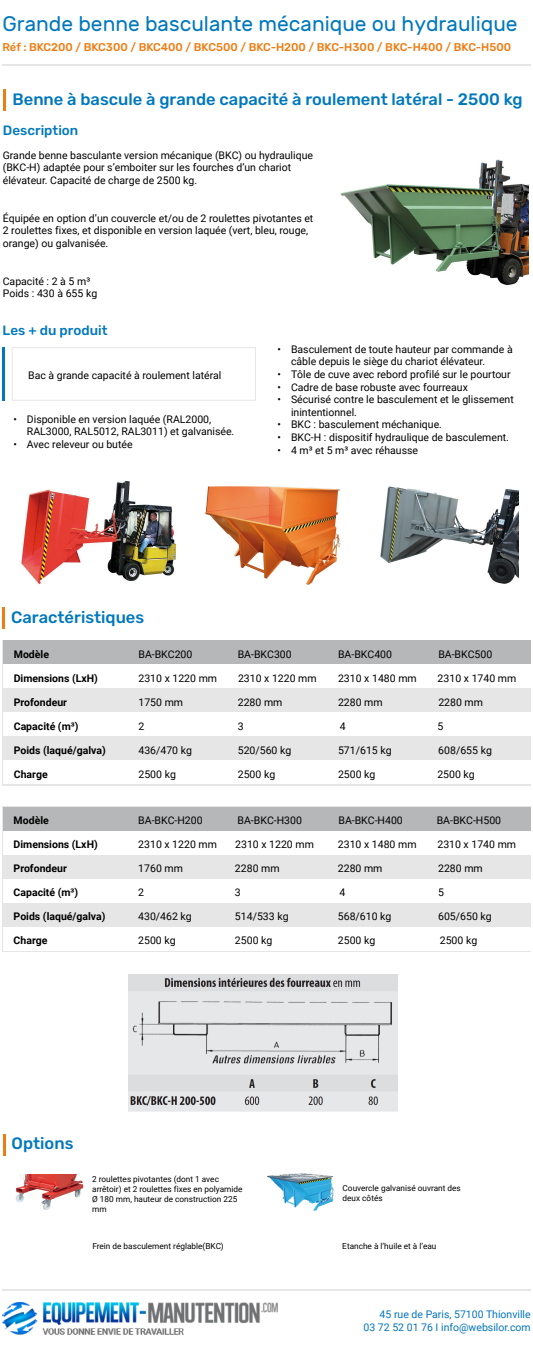
<style>
.page{position:relative;width:533px;height:1350px;background:#fff}
.page>*{position:absolute;margin:0;border:0;box-sizing:border-box;transform-origin:0 0}
.t1{font:21px "Rubik";color:#0078be}
.t2{font:500 16.5px "Rubik";color:#0078be}
.t3{font:500 13.5px "Rubik";color:#0078be}
.t4{font:500 11.25px "Rubik";color:#ef7c12}
.t5{font:10.5px/12.6px "Roboto";color:#000}
.t6{font:700 10.5px "Roboto";color:#000}
.t7{font:10.5px "Roboto";color:#0475be}
.t8{font:8.25px/9.9px "Roboto";color:#000}
</style>
<div class="page">
<hr style="left:2px;top:1290px;width:528px;height:1px;background:#e6e6e6">
<img style="left:2px;top:1303px;width:276px;height:32px">
<hr style="left:3px;top:89px;width:3px;height:22px;background:#ef7c12">
<hr style="left:2px;top:348px;width:3px;height:53px;background:#0078be">
<div style="left:12px;top:347px;width:244px;height:54px;border:1px solid #e6e6e6"></div>
<hr style="left:2px;top:608px;width:3px;height:21px;background:#ef7c12">
<div style="left:3px;top:640px;width:527px;height:24px;background:#b5b7b8"></div>
<div style="left:3px;top:688px;width:527px;height:24px;background:#e6e6e6"></div>
<div style="left:3px;top:736px;width:527px;height:24px;background:#e6e6e6"></div>
<hr style="left:2px;top:64px;width:528px;height:2px;background:#e6e6e6">
<hr style="left:3px;top:1134px;width:3px;height:22px;background:#ef7c12">
<img style="left:16px;top:1174px;width:67px;height:35px">
<div style="left:3px;top:807px;width:527px;height:24px;background:#b5b7b8"></div>
<div style="left:3px;top:855px;width:527px;height:24px;background:#e6e6e6"></div>
<div style="left:3px;top:903px;width:527px;height:24px;background:#e6e6e6"></div>
<img style="left:128px;top:974px;width:270px;height:138px">
<img style="left:340px;top:159px;width:188px;height:126px">
<img style="left:205px;top:486px;width:136px;height:99px">
<img style="left:21px;top:481px;width:156px;height:104px">
<img style="left:380px;top:486px;width:138px;height:98px">
<img style="left:266px;top:1173px;width:69px;height:38px">
<p class="t1" style="left:2px;top:12px;width:516px">Grande benne basculante mécanique ou hydraulique</p>
<p class="t4" style="left:2px;top:41px;width:510px">Réf : BKC200 / BKC300 / BKC400 / BKC500 / BKC-H200 / BKC-H300 / BKC-H400 / BKC-H500</p>
<p class="t2" style="left:12px;top:90px;width:511px">Benne à bascule à grande capacité à roulement latéral - 2500 kg</p>
<p class="t3" style="left:3px;top:122px;width:77px">Description</p>
<p class="t5" style="left:3px;top:148px;width:311px">Grande benne basculante version mécanique (BKC) ou hydraulique (BKC-H) adaptée pour s’emboiter sur les fourches d’un chariot</p>
<p class="t5" style="left:3px;top:173px;width:196px">élévateur. Capacité de charge de 2500 kg.</p>
<p class="t5" style="left:3px;top:211px;width:312px">Équipée en option d’un couvercle et/ou de 2 roulettes pivotantes et<br>2 roulettes fixes, et disponible en version laquée (vert, bleu, rouge, orange) ou galvanisée.</p>
<p class="t5" style="left:3px;top:274px;width:89px">Capacité : 2 à 5 m³</p>
<p class="t5" style="left:3px;top:287px;width:96px">Poids : 430 à 655 kg</p>
<p class="t3" style="left:3px;top:323px;width:106px">Les + du produit</p>
<p class="t5" style="left:28px;top:369px;width:195px">Bac à grande capacité à roulement latéral</p>
<p class="t5" style="left:291px;top:342px;width:223px;text-indent:-14px">• Basculement de toute hauteur par commande à câble depuis le siège du chariot élévateur.</p>
<p class="t5" style="left:277px;top:368px;width:234px">• Tôle de cuve avec rebord profilé sur le pourtour</p>
<p class="t5" style="left:277px;top:380px;width:192px">• Cadre de base robuste avec fourreaux</p>
<p class="t5" style="left:291px;top:393px;width:224px;text-indent:-14px">• Sécurisé contre le basculement et le glissement inintentionnel.</p>
<p class="t5" style="left:277px;top:418px;width:166px">• BKC : basculement méchanique.</p>
<p class="t5" style="left:277px;top:431px;width:233px">• BKC-H : dispositif hydraulique de basculement.</p>
<p class="t5" style="left:277px;top:443px;width:142px">• 4 m³ et 5 m³ avec réhausse</p>
<p class="t5" style="left:27px;top:412px;width:209px;text-indent:-14px">• Disponible en version laquée (RAL2000,<br>RAL3000, RAL5012, RAL3011) et galvanisée.</p>
<p class="t5" style="left:13px;top:437px;width:121px">• Avec releveur ou butée</p>
<p class="t2" style="left:11px;top:608px;width:134px">Caractéristiques</p>
<p class="t6" style="left:14px;top:647px;width:37px">Modèle</p>
<p class="t5" style="left:138px;top:647px;width:55px">BA-BKC200</p>
<p class="t5" style="left:238px;top:647px;width:55px">BA-BKC300</p>
<p class="t5" style="left:338px;top:647px;width:55px">BA-BKC400</p>
<p class="t5" style="left:438px;top:647px;width:55px">BA-BKC500</p>
<p class="t6" style="left:14px;top:671px;width:86px">Dimensions (LxH)</p>
<p class="t5" style="left:138px;top:671px;width:80px">2310 x 1220 mm</p>
<p class="t5" style="left:238px;top:671px;width:80px">2310 x 1220 mm</p>
<p class="t5" style="left:338px;top:671px;width:80px">2310 x 1480 mm</p>
<p class="t5" style="left:437px;top:671px;width:80px">2310 x 1740 mm</p>
<p class="t6" style="left:14px;top:719px;width:66px">Capacité (m³)</p>
<p class="t5" style="left:138px;top:719px;width:7px">2</p>
<p class="t5" style="left:238px;top:719px;width:7px">3</p>
<p class="t5" style="left:339px;top:719px;width:7px">4</p>
<p class="t5" style="left:437px;top:719px;width:7px">5</p>
<p class="t6" style="left:14px;top:695px;width:55px">Profondeur</p>
<p class="t5" style="left:138px;top:695px;width:46px">1750 mm</p>
<p class="t5" style="left:238px;top:695px;width:46px">2280 mm</p>
<p class="t5" style="left:338px;top:695px;width:46px">2280 mm</p>
<p class="t5" style="left:438px;top:695px;width:46px">2280 mm</p>
<p class="t6" style="left:14px;top:743px;width:93px">Poids (laqué/galva)</p>
<p class="t5" style="left:138px;top:743px;width:55px">436/470 kg</p>
<p class="t5" style="left:238px;top:743px;width:55px">520/560 kg</p>
<p class="t5" style="left:338px;top:743px;width:55px">571/615 kg</p>
<p class="t5" style="left:438px;top:743px;width:55px">608/655 kg</p>
<p class="t6" style="left:14px;top:767px;width:35px">Charge</p>
<p class="t5" style="left:138px;top:767px;width:39px">2500 kg</p>
<p class="t5" style="left:238px;top:767px;width:39px">2500 kg</p>
<p class="t5" style="left:338px;top:767px;width:39px">2500 kg</p>
<p class="t5" style="left:437px;top:767px;width:39px">2500 kg</p>
<p class="t6" style="left:14px;top:813px;width:37px">Modèle</p>
<p class="t5" style="left:138px;top:814px;width:66px">BA-BKC-H200</p>
<p class="t5" style="left:237px;top:814px;width:66px">BA-BKC-H300</p>
<p class="t5" style="left:338px;top:814px;width:66px">BA-BKC-H400</p>
<p class="t5" style="left:436px;top:814px;width:66px">BA-BKC-H500</p>
<p class="t6" style="left:14px;top:837px;width:86px">Dimensions (LxH)</p>
<p class="t5" style="left:138px;top:838px;width:80px">2310 x 1220 mm</p>
<p class="t5" style="left:235px;top:838px;width:80px">2310 x 1220 mm</p>
<p class="t5" style="left:338px;top:838px;width:80px">2310 x 1480 mm</p>
<p class="t5" style="left:437px;top:838px;width:80px">2310 x 1740 mm</p>
<p class="t6" style="left:14px;top:885px;width:66px">Capacité (m³)</p>
<p class="t5" style="left:138px;top:886px;width:7px">2</p>
<p class="t5" style="left:235px;top:886px;width:7px">3</p>
<p class="t5" style="left:339px;top:886px;width:7px">4</p>
<p class="t5" style="left:438px;top:886px;width:7px">5</p>
<p class="t6" style="left:14px;top:861px;width:55px">Profondeur</p>
<p class="t5" style="left:138px;top:862px;width:46px">1760 mm</p>
<p class="t5" style="left:235px;top:862px;width:46px">2280 mm</p>
<p class="t5" style="left:338px;top:862px;width:46px">2280 mm</p>
<p class="t5" style="left:438px;top:862px;width:46px">2280 mm</p>
<p class="t6" style="left:14px;top:909px;width:93px">Poids (laqué/galva)</p>
<p class="t5" style="left:138px;top:910px;width:55px">430/462 kg</p>
<p class="t5" style="left:235px;top:910px;width:55px">514/533 kg</p>
<p class="t5" style="left:338px;top:910px;width:55px">568/610 kg</p>
<p class="t5" style="left:438px;top:910px;width:55px">605/650 kg</p>
<p class="t6" style="left:14px;top:933px;width:35px">Charge</p>
<p class="t5" style="left:138px;top:934px;width:39px">2500 kg</p>
<p class="t5" style="left:235px;top:934px;width:39px">2500 kg</p>
<p class="t5" style="left:338px;top:934px;width:39px">2500 kg</p>
<p class="t5" style="left:439px;top:934px;width:39px">2500 kg</p>
<p class="t2" style="left:12px;top:1134px;width:63px">Options</p>
<p class="t8" style="left:92px;top:1174px;width:128px">2 roulettes pivotantes (dont 1 avec</p>
<p class="t8" style="left:92px;top:1184px;width:152px">arrêtoir) et 2 roulettes fixes en polyamide<br>Ø 180 mm, hauteur de construction 225 mm</p>
<p class="t8" style="left:342px;top:1183px;width:120px">Couvercle galvanisé ouvrant des deux côtés</p>
<p class="t8" style="left:92px;top:1240px;width:133px">Frein de basculement réglable(BKC)</p>
<p class="t8" style="left:342px;top:1241px;width:96px">Etanche à l’huile et à l’eau</p>
<p class="t7" style="left:379px;top:1307px;width:152px">45 rue de Paris, 57100 Thionville</p>
<p class="t7" style="left:363px;top:1320px;width:169px">03 72 52 01 76 I info@websilor.com</p>
</div>
